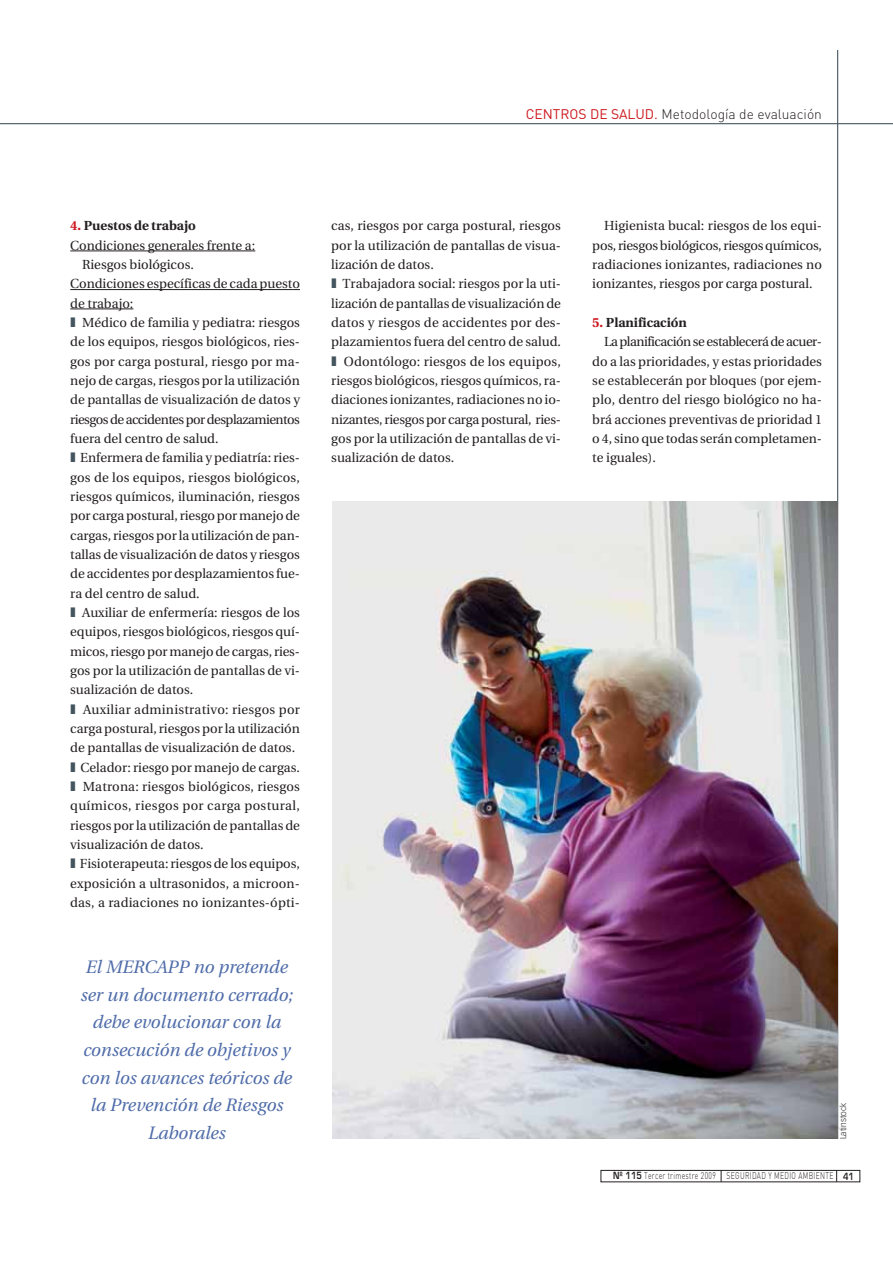
<style>
.page{position:relative;width:893px;height:1263px;background:#fff}
.page>*{position:absolute;margin:0;border:0;box-sizing:border-box;transform-origin:0 0}
.t1{font:italic 18px/27.6px "Utopia";color:#4f6ca9;text-align:center}
.t2{font:300 13.8px "DIN";color:#231f20}
.t3{font:13.05px/19.4px "Utopia";color:#231f20}
.t4{font:13.05px "Utopia";letter-spacing:-.04em;color:#231f20}
.t5{font:13.05px "Utopia";letter-spacing:.02em;color:#231f20}
.t6{font:700 13.05px "Utopia";color:#231f20}
.t7{font:13.05px "Utopia";letter-spacing:.025em;color:#231f20}
.t8{font:300 9.6px "DIN";letter-spacing:.05em;color:#231f20;scale:.7 1}
.t9{font:300 8.25px "Vectora LT";color:#231f20}
.s1{font-weight:400;color:#cd171e}
.s2{color:#cd171e}
.s3{color:#45555f}
.s4{font-family:"Eurostile";font-weight:600}
</style>
<div class="page">
<hr style="left:0;top:123px;width:893px;height:1px;background:#45555f">
<hr style="left:837px;top:50px;width:1px;height:1089px;background:#45555f">
<hr style="left:70px;top:251px;width:185px;height:1px;background:#231f20">
<hr style="left:70px;top:289px;width:230px;height:1px;background:#231f20">
<hr style="left:70px;top:309px;width:63px;height:1px;background:#231f20">
<div style="left:601px;top:1170px;width:259px;height:12px;border:1px solid #231f20"></div>
<svg style="left:721px;top:1170px;width:1px;height:12px"></svg>
<svg style="left:836px;top:1170px;width:1px;height:12px"></svg>
<img style="left:333px;top:502px;width:505px;height:637px">
<p class="t2" style="left:526px;top:109px;width:298px"><span class="s1">CENTROS DE SALUD.</span> Metodología de evaluación</p>
<p class="t6" style="left:70px;top:221px;width:127px"><span class="s2">4.</span> Puestos de trabajo</p>
<p class="t3" style="left:70px;top:237px;width:187px">Condiciones generales frente a:</p>
<p class="t3" style="left:82px;top:256px;width:113px">Riesgos biológicos.</p>
<p class="t3" style="left:70px;top:275px;width:231px">Condiciones específicas de cada puesto</p>
<p class="t3" style="left:70px;top:295px;width:65px">de trabajo:</p>
<p class="t3" style="left:70px;top:314px;width:231px"><span class="s3">❙</span> Médico de familia y pediatra: riesgos</p>
<p class="t3" style="left:70px;top:333px;width:231px">de los equipos, riesgos biológicos, ries-</p>
<p class="t3" style="left:70px;top:353px;width:231px">gos por carga postural, riesgo por ma-</p>
<p class="t3" style="left:70px;top:372px;width:231px">nejo de cargas, riesgos por la utilización</p>
<p class="t3" style="left:70px;top:391px;width:231px">de pantallas de visualización de datos y</p>
<p class="t4" style="left:70px;top:414px;width:231px">riesgos de accidentes por desplazamientos</p>
<p class="t3" style="left:70px;top:430px;width:150px">fuera del centro de salud.</p>
<p class="t3" style="left:70px;top:449px;width:231px"><span class="s3">❙</span> Enfermera de familia y pediatría: ries-</p>
<p class="t3" style="left:70px;top:469px;width:231px">gos de los equipos, riesgos biológicos,</p>
<p class="t3" style="left:70px;top:488px;width:231px">riesgos químicos, iluminación, riesgos</p>
<p class="t3" style="left:70px;top:507px;width:231px">por carga postural, riesgo por manejo de</p>
<p class="t3" style="left:70px;top:527px;width:231px">cargas, riesgos por la utilización de pan-</p>
<p class="t3" style="left:70px;top:546px;width:231px">tallas de visualización de datos y riesgos</p>
<p class="t3" style="left:70px;top:565px;width:231px">de accidentes por desplazamientos fue-</p>
<p class="t3" style="left:70px;top:585px;width:131px">ra del centro de salud.</p>
<p class="t3" style="left:70px;top:604px;width:231px"><span class="s3">❙</span> Auxiliar de enfermería: riesgos de los</p>
<p class="t3" style="left:70px;top:623px;width:231px">equipos, riesgos biológicos, riesgos quí-</p>
<p class="t3" style="left:70px;top:643px;width:231px">micos, riesgo por manejo de cargas, ries-</p>
<p class="t3" style="left:70px;top:662px;width:231px">gos por la utilización de pantallas de vi-</p>
<p class="t3" style="left:70px;top:681px;width:125px">sualización de datos.</p>
<p class="t5" style="left:70px;top:704px;width:231px"><span class="s3">❙</span> Auxiliar administrativo: riesgos por</p>
<p class="t3" style="left:70px;top:720px;width:231px">carga postural, riesgos por la utilización</p>
<p class="t3" style="left:70px;top:739px;width:226px">de pantallas de visualización de datos.</p>
<p class="t3" style="left:70px;top:759px;width:231px"><span class="s3">❙</span> Celador: riesgo por manejo de cargas.</p>
<p class="t3" style="left:70px;top:778px;width:231px"><span class="s3">❙</span> Matrona: riesgos biológicos, riesgos</p>
<p class="t7" style="left:70px;top:801px;width:231px">químicos, riesgos por carga postural,</p>
<p class="t3" style="left:70px;top:817px;width:231px">riesgos por la utilización de pantallas de</p>
<p class="t3" style="left:70px;top:836px;width:135px">visualización de datos.</p>
<p class="t3" style="left:70px;top:855px;width:231px"><span class="s3">❙</span> Fisioterapeuta: riesgos de los equipos,</p>
<p class="t3" style="left:70px;top:875px;width:231px">exposición a ultrasonidos, a microon-</p>
<p class="t3" style="left:70px;top:894px;width:231px">das, a radiaciones no ionizantes-ópti-</p>
<h1 class="t1" style="left:80px;top:955px;width:214px">El MERCAPP no pretende ser un documento cerrado; debe evolucionar con la consecución de objetivos y con los avances teóricos de la Prevención de Riesgos<br>Laborales</h1>
<p class="t3" style="left:331px;top:217px;width:231px">cas, riesgos por carga postural, riesgos por la utilización de pantallas de visua&shy;lización de datos.<br><span class="s3">❙</span> Trabajadora social: riesgos por la uti&shy;lización de pantallas de visualización de datos y riesgos de accidentes por des&shy;plazamientos fuera del centro de salud. <span class="s3">❙</span> Odontólogo: riesgos de los equipos, riesgos biológicos, riesgos químicos, ra&shy;diaciones ionizantes, radiaciones no io&shy;nizantes, riesgos por carga postural, ries&shy;gos por la utilización de pantallas de vi&shy;sualización de datos.</p>
<p class="t3" style="left:592px;top:217px;width:231px;text-align:justify;text-indent:12px">Higienista bucal: riesgos de los equi&shy;pos, riesgos biológicos, riesgos químicos, radiaciones ionizantes, radiaciones no ionizantes, riesgos por carga postural.</p>
<p class="t6" style="left:592px;top:317px;width:96px"><span class="s2">5.</span> Planificación</p>
<p class="t4" style="left:604px;top:337px;width:219px">La planificación se establecerá de acuer-</p>
<p class="t3" style="left:592px;top:353px;width:231px">do a las prioridades, y estas prioridades</p>
<p class="t3" style="left:592px;top:372px;width:231px">se establecerán por bloques (por ejem-</p>
<p class="t3" style="left:592px;top:391px;width:231px">plo, dentro del riesgo biológico no ha-</p>
<p class="t3" style="left:592px;top:411px;width:231px">brá acciones preventivas de prioridad 1</p>
<p class="t3" style="left:592px;top:430px;width:231px">o 4, sino que todas serán completamen-</p>
<p class="t3" style="left:592px;top:449px;width:65px">te iguales).</p>
<p class="t9" style="left:840px;top:1139px;width:38px;rotate:-90deg">Latinstock</p>
<p class="t8" style="left:613px;top:1173px;width:346px"><span class="s4">Nº 115</span> Tercer trimestre 2009 SEGURIDAD Y MEDIO AMBIENTE <span class="s4">41</span></p>
</div>
